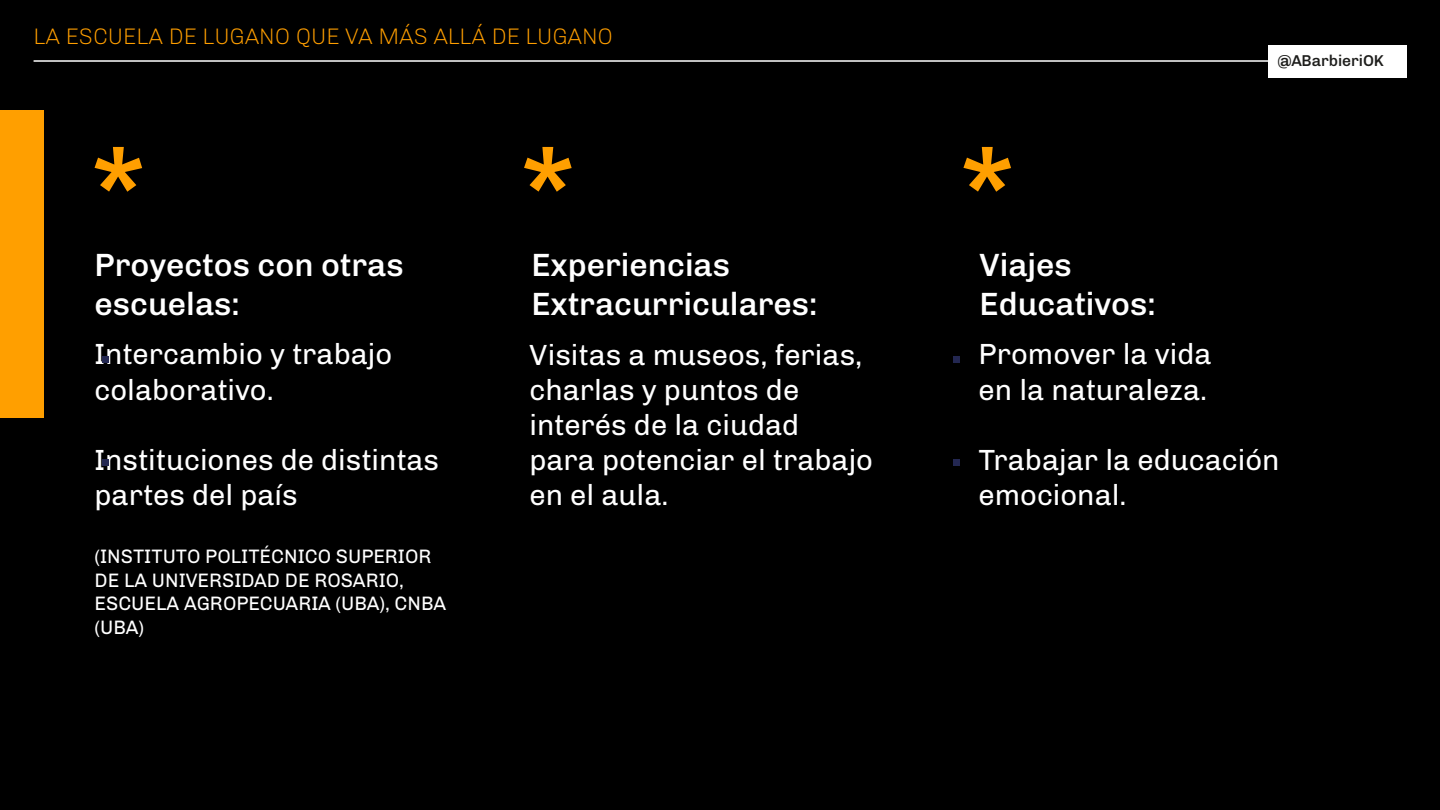
<style>
.page{position:relative;width:1440px;height:810px;background:#fff}
.page>*{position:absolute;margin:0;border:0;box-sizing:border-box;transform-origin:0 0}
.t1{font:500 52.5px "Chivo";color:#232751}
.t2{font:500 32.25px/38.7px "Chivo";color:#fff}
.t3{font:29.25px/35.1px "Chivo";color:#fff}
.t4{font:100 22.5px "Chivo";letter-spacing:-.005em;color:#ff9f00}
.t5{font:19.5px/23.4px "Chivo";color:#fff}
.t6{font:500 15.75px "Chivo";color:#1d1d1b}
</style>
<div class="page">
<div style="left:0;top:39px;width:1440px;height:771px;background:#000"></div>
<div style="left:0;top:110px;width:43px;height:308px;background:#ff9f00"></div>
<div style="left:0;top:0;width:1440px;height:61px;background:#000"></div>
<hr style="left:34px;top:60px;width:1372px;height:2px;background:#fff">
<div style="left:1268px;top:45px;width:138px;height:32px;background:#fff"></div>
<svg style="left:95px;top:147px;width:47px;height:45px"></svg>
<svg style="left:524px;top:147px;width:48px;height:45px"></svg>
<svg style="left:963px;top:147px;width:48px;height:45px"></svg>
<p class="t4" style="left:34px;top:20px;width:581px">LA ESCUELA DE LUGANO QUE VA MÁS ALLÁ DE LUGANO</p>
<p class="t6" style="left:1277px;top:48px;width:108px">@ABarbieriOK</p>
<p class="t2" style="left:531px;top:244px;width:288px">Experiencias<br>Extracurriculares:</p>
<p class="t3" style="left:529px;top:335px;width:345px">Visitas a museos, ferias, charlas y puntos de interés de la ciudad<br>para potenciar el trabajo en el aula.</p>
<p class="t2" style="left:95px;top:244px;width:311px">Proyectos con otras escuelas:</p>
<p class="t3" style="left:95px;top:335px;width:299px">Intercambio y trabajo colaborativo.</p>
<h1 class="t1" style="left:98px;top:316px;width:15px">·</h1>
<h1 class="t1" style="left:950px;top:316px;width:15px">·</h1>
<p class="t3" style="left:95px;top:440px;width:346px">Instituciones de distintas partes del país</p>
<p class="t5" style="left:95px;top:544px;width:353px">(INSTITUTO POLITÉCNICO SUPERIOR<br>DE LA UNIVERSIDAD DE ROSARIO,<br>ESCUELA AGROPECUARIA (UBA), CNBA (UBA)</p>
<h1 class="t1" style="left:98px;top:419px;width:15px">·</h1>
<h1 class="t1" style="left:950px;top:419px;width:15px">·</h1>
<p class="t2" style="left:980px;top:244px;width:178px">Viajes<br>Educativos:</p>
<p class="t3" style="left:979px;top:335px;width:234px">Promover la vida en la naturaleza.</p>
<p class="t3" style="left:979px;top:440px;width:302px">Trabajar la educación emocional.</p>
</div>
